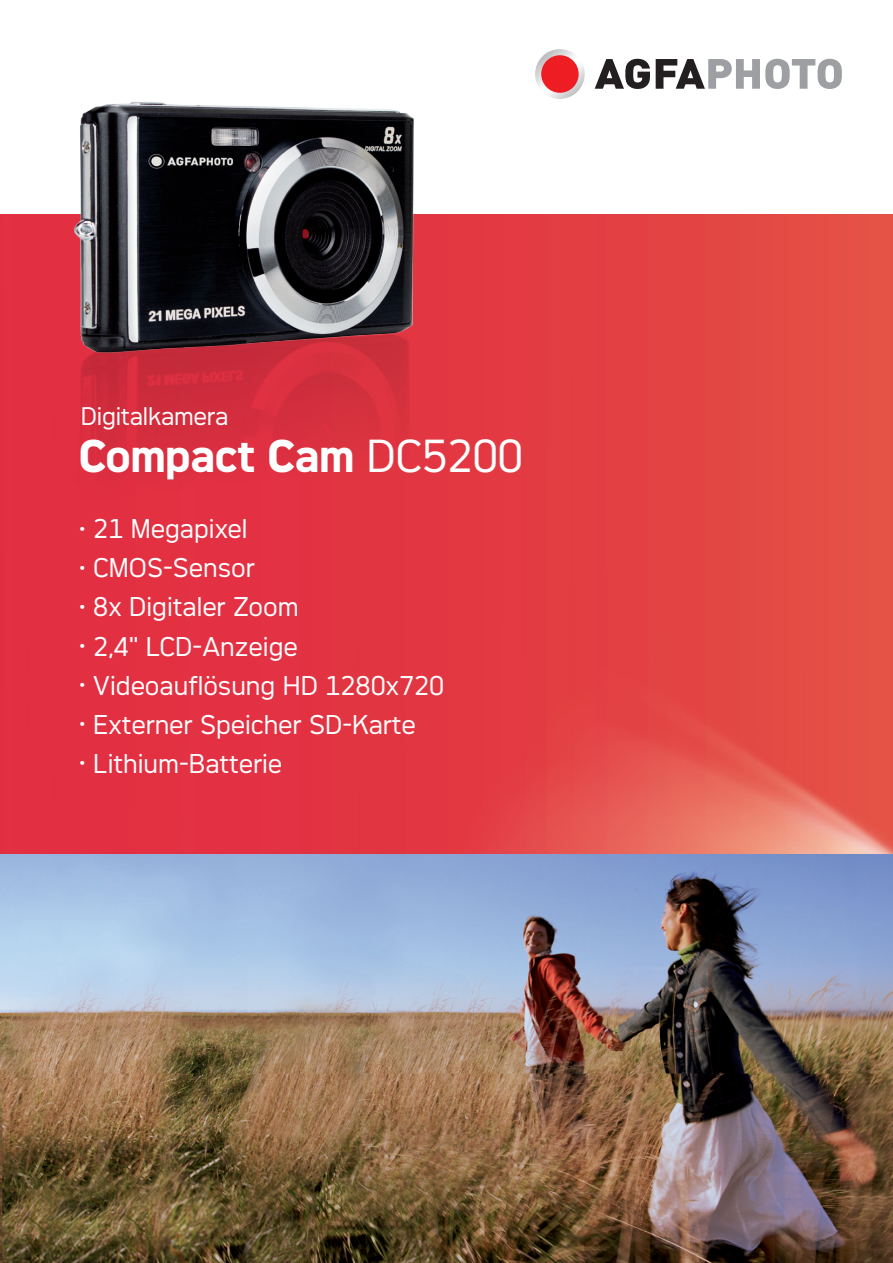
<style>
.page{position:relative;width:893px;height:1263px;background:#fff}
.page>*{position:absolute;margin:0;border:0;box-sizing:border-box;transform-origin:0 0}
.t1{font:700 43.5px "Agfa Photo Thalis";letter-spacing:-.01em;color:#fff}
.t2{font:25.5px "Agfa Photo Thalis";color:#fff}
.t3{font:24px "Agfa Photo Thalis";letter-spacing:-.01em;color:#fff}
.s1{font-weight:400}
</style>
<div class="page">
<img style="left:0;top:215px;width:893px;height:1048px">
<svg style="left:595px;top:59px;width:55px;height:30px"></svg>
<svg style="left:656px;top:59px;width:186px;height:30px"></svg>
<svg style="left:535px;top:49px;width:50px;height:50px"></svg>
<div style="left:541px;top:55px;width:38px;height:38px;background:#ee1d23;border-radius:50%"></div>
<img style="left:420px;top:608px;width:473px;height:493px">
<img style="left:51px;top:102px;width:385px;height:267px">
<img style="left:51px;top:291px;width:382px;height:333px">
<div style="left:652px;top:299px;width:194px;height:19px;background:#e34944"></div>
<div style="left:648px;top:214px;width:199px;height:85px;background:#e34944"></div>
<div style="left:653px;top:471px;width:194px;height:10px;background:#e34944"></div>
<div style="left:649px;top:318px;width:199px;height:153px;background:#e34944"></div>
<div style="left:646px;top:642px;width:200px;height:9px;background:#e34944"></div>
<div style="left:640px;top:481px;width:212px;height:161px;background:#e34944"></div>
<img style="left:644px;top:814px;width:203px;height:70px">
<img style="left:642px;top:651px;width:211px;height:163px">
<p class="t3" style="left:81px;top:402px;width:149px">Digitalkamera</p>
<h1 class="t1" style="left:79px;top:430px;width:446px">Compact Cam <span class="s1">DC5200</span></h1>
<p class="t2" style="left:79px;top:514px;width:170px"><sup>•</sup> 21 Megapixel</p>
<p class="t2" style="left:79px;top:553px;width:178px"><sup>•</sup> CMOS-Sensor</p>
<p class="t2" style="left:79px;top:592px;width:222px"><sup>•</sup> 8x Digitaler Zoom</p>
<p class="t2" style="left:79px;top:631px;width:221px"><sup>•</sup> 2,4" LCD-Anzeige</p>
<p class="t2" style="left:79px;top:670px;width:367px"><sup>•</sup> Videoauflösung HD 1280x720</p>
<p class="t2" style="left:79px;top:709px;width:339px"><sup>•</sup> Externer Speicher SD-Karte</p>
<p class="t2" style="left:79px;top:748px;width:205px"><sup>•</sup> Lithium-Batterie</p>
</div>
